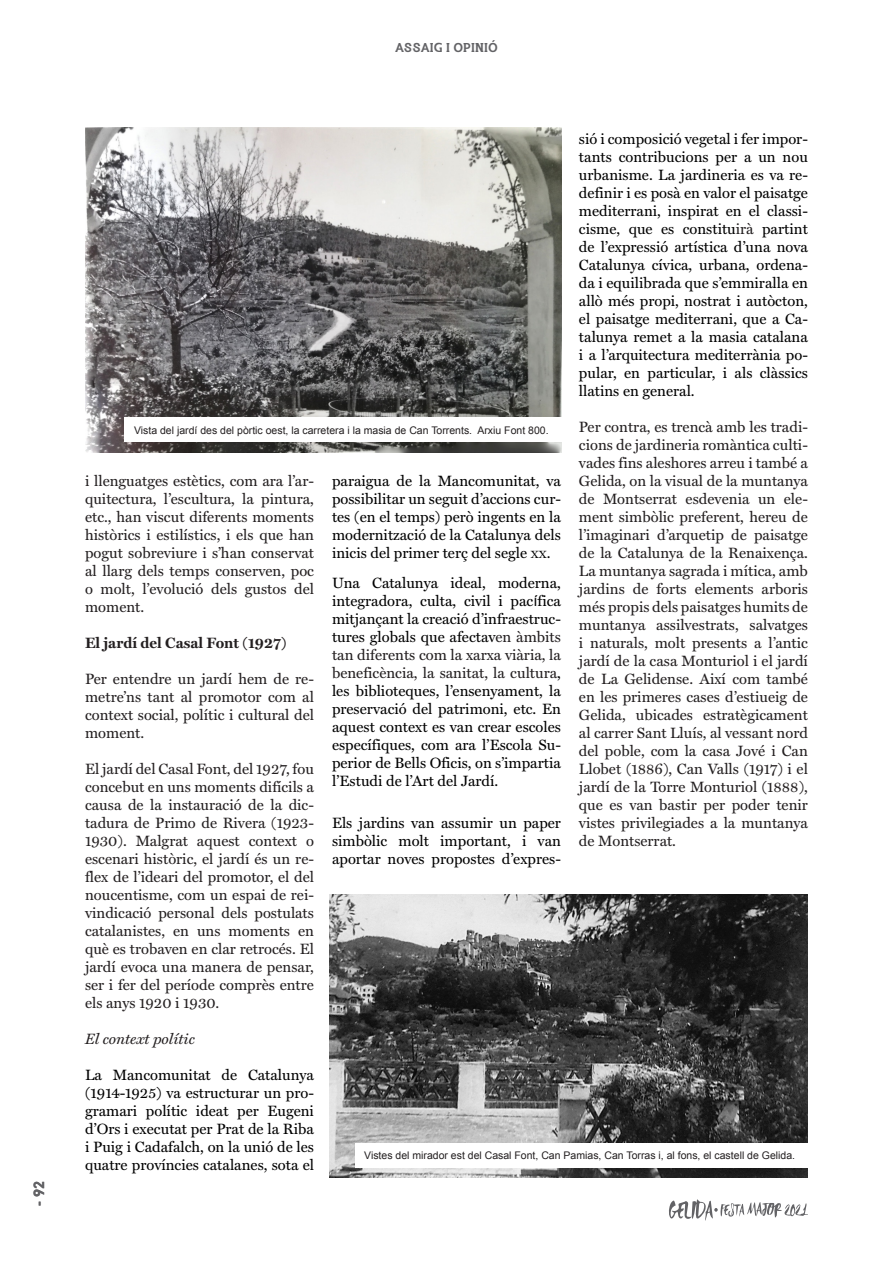
<style>
.page{position:relative;width:893px;height:1263px;background:#fff}
.page>*{position:absolute;margin:0;border:0;box-sizing:border-box;transform-origin:0 0}
.Text_Article{font:15px/18px "Miller Text Roman";color:#231f20;text-align:justify}
.Text_Article-2{font:15px/18px "Miller Text Roman";color:#000;text-align:justify}
.Text_Article-3{font:700 15px "Miller Text";color:#231f20}
.Text_Article-4{font:italic 15px "Miller Text";color:#231f20}
.t1{font:700 15px "DIN2014";color:#636366}
.t2{font:700 12px "Musket";color:#636366}
.Text_Article-5{font:10.5px "Arial";color:#231f20}
.s1{color:#231f20}
.s2{font-size:10.5px}
.s3{font-family:"Arial"}
</style>
<div class="page">
<svg style="left:669px;top:1199px;width:139px;height:21px"></svg>
<img style="left:85px;top:128px;width:476px;height:325px">
<div style="left:124px;top:418px;width:437px;height:24px;background:#fff"></div>
<img style="left:330px;top:895px;width:478px;height:283px">
<div style="left:355px;top:1143px;width:453px;height:24px;background:#fff"></div>
<p class="t1" style="left:29px;top:1206px;width:26px;rotate:-90deg">- 92</p>
<p class="t2" style="left:395px;top:40px;width:104px">ASSAIG I OPINIÓ</p>
<p class="Text_Article-2" style="left:579px;top:130px;width:230px">sió i composició vegetal i fer impor&shy;tants contribucions per a un nou urbanisme. La jardineria es va re&shy;definir i es posà en valor el paisatge mediterrani, inspirat en el classi&shy;cisme, que es constitu<span class="s1">irà</span> partint de l’expressió artística d’una nova Catalunya cívica, urbana, ordena&shy;da i equilibrada que s’emmiralla en allò més propi, nostrat i autòcton, el paisatge mediterrani, que a Ca&shy;talunya remet a la masia catalana i a l’arquitectura mediterrània po&shy;pular, en particular, i als clàssics llatins en general.</p>
<p class="Text_Article" style="left:579px;top:418px;width:230px">Per contra, es trencà amb les tradi&shy;cions de jardineria romàntica culti&shy;vades fins aleshores arreu i també a Gelida, on la visual de la muntanya de Montserrat esdevenia un ele&shy;ment simbòlic preferent, hereu de l’imaginari d’arquetip de paisatge de la Catalunya de la Renaixença.<br>La muntanya sagrada i mítica, amb jardins de forts elements arboris més propis dels paisatges humits de muntanya assilvestrats, salvatges i naturals, molt presents a l’antic jardí de la casa Monturiol i el jardí de La Gelidense. Així com també en les primeres cases d’estiueig de Gelida, ubicades estratègicament al carrer Sant Lluís, al vessant nord del poble, com la casa Jové i Can Llobet (1886), Can Valls (1917) i el jardí de la Torre Monturiol (1888), que es van bastir per poder tenir vistes privilegiades a la muntanya de Montserrat.</p>
<p class="Text_Article-5" style="left:134px;top:423px;width:416px">Vista del jardí des del pòrtic oest, la carretera i la masia de Can Torrents. Arxiu Font 800.</p>
<p class="Text_Article" style="left:85px;top:472px;width:230px">i llenguatges estètics, com ara l’ar&shy;quitectura, l’escultura, la pintura, etc., han viscut diferents moments històrics i estilístics, i els que han pogut sobreviure i s’han conservat al llarg dels temps conserven, poc o molt, l’evolució dels gustos del moment.</p>
<p class="Text_Article-3" style="left:85px;top:634px;width:203px">El jardí del Casal Font (1927)</p>
<p class="Text_Article" style="left:85px;top:670px;width:230px">Per entendre un jardí hem de re&shy;metre’ns tant al promotor com al context social, polític i cultural del moment.</p>
<p class="Text_Article" style="left:85px;top:760px;width:230px">El jardí del Casal Font, del 1927, fou concebut en uns moments difícils a causa de la instauració de la dic&shy;tadura de Primo de Rivera (1923- 1930). Malgrat aquest context o escenari històric, el jardí és un re&shy;flex de l’ideari del promotor, el del noucentisme, com un espai de rei&shy;vindicació personal dels postulats catalanistes, en uns moments en què es trobaven en clar retrocés. El jardí evoca una manera de pensar, ser i fer del període comprès entre els anys 1920 i 1930.</p>
<p class="Text_Article-4" style="left:85px;top:1030px;width:111px">El context polític</p>
<p class="Text_Article-2" style="left:85px;top:1066px;width:230px">La Mancomunitat de Catalunya (1914-1925) va estructurar un pro&shy;gramari polític ideat per Eugeni d’Ors i executat per Prat de la Riba i Puig i Cadafalch, on la unió de les quatre províncies catalanes, sota el</p>
<p class="Text_Article-2" style="left:332px;top:472px;width:230px">paraigua de la Mancomunitat, va possibilitar un seguit d’accions cur&shy;tes (en el temps) però ingents en la modernització de la Catalunya dels inicis del primer terç del segle <span class="s2">xx</span>.</p>
<p class="Text_Article-2" style="left:332px;top:574px;width:230px">Una Catalunya ideal, moderna, integradora, culta, civil i pac<span class="s3">í</span>fica mitjançant la creació d’infraestruc&shy;tures globals que afectav<span class="s1">en àmbits tan diferents com la xarxa viària, la beneficència, la sanitat, la cultura</span>, les biblioteques, l’ensenyament, la preservació del patrimoni, etc. En aquest context es van crear escoles específiques, com ara l’Escola Su&shy;perior de Bells Oficis, on s’impartia l’Estudi de l’Art del Jardí.</p>
<p class="Text_Article-2" style="left:332px;top:814px;width:230px">Els jardins van assumir un paper simbòlic molt important, i van aportar noves propostes d’expres-</p>
<p class="Text_Article-5" style="left:364px;top:1148px;width:432px">Vistes del mirador est del Casal Font, Can Pamias, Can Torras i, al fons, el castell de Gelida.</p>
</div>
